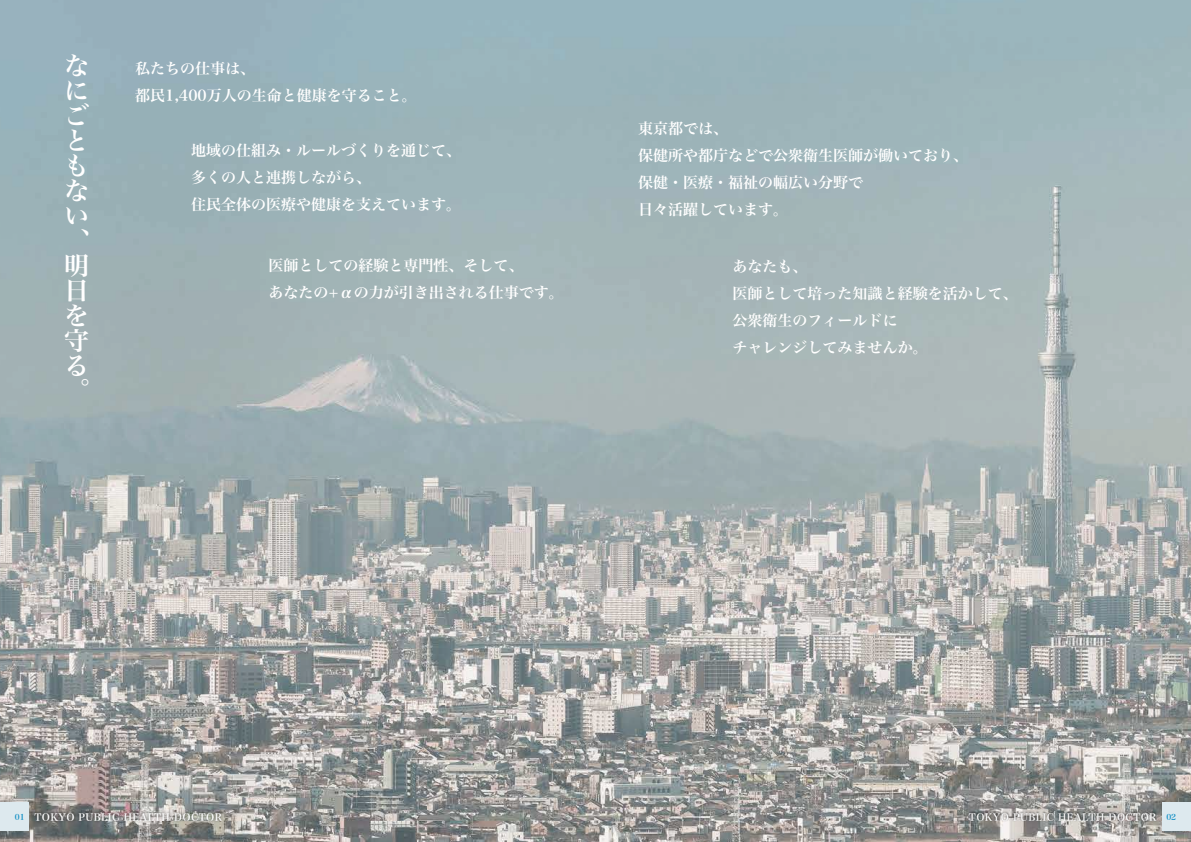
<style>
.page{position:relative;width:1191px;height:842px;background:#fff}
.page>*{position:absolute;margin:0;border:0;box-sizing:border-box;transform-origin:0 0}
.t1{font:25px/25px "Hira Min Pro N W6";color:#fff}
.t2{font:15px/27px "Hira Min Pro N W6";color:#fff}
.t3{font:10px "Hira Min Pro N W6";letter-spacing:.04em;color:#fff}
.s1{font-size:8px;color:#0e8ec4}
</style>
<div class="page">
<img style="left:0;top:0;width:1191px;height:842px">
<div style="left:1162px;top:802px;width:29px;height:29px;background:#dde9ee"></div>
<img style="left:966px;top:809px;width:193px;height:18px">
<div style="left:0;top:802px;width:28px;height:29px;background:#dde9ee"></div>
<img style="left:30px;top:807px;width:197px;height:22px">
<h1 class="t1" style="left:64px;top:51px;width:26px">なにごともない、明日を守る。</h1>
<p class="t2" style="left:135px;top:54px;width:283px">私たちの仕事は、<br>都民1,400万人の生命と健康を守ること。</p>
<p class="t2" style="left:191px;top:136px;width:271px">地域の仕組み・ルールづくりを通じて、多くの人と連携しながら、<br>住民全体の医療や健康を支えています。</p>
<p class="t2" style="left:268px;top:250px;width:297px">医師としての経験と専門性、そして、<br>あなたの+αの力が引き出される仕事です。</p>
<p class="t2" style="left:638px;top:113px;width:331px">東京都では、<br>保健所や都庁などで公衆衛生医師が働いており、保健・医療・福祉の幅広い分野で<br>日々活躍しています。</p>
<p class="t2" style="left:732px;top:252px;width:286px">あなたも、<br>医師として培った知識と経験を活かして、公衆衛生のフィールドに<br>チャレンジしてみませんか。</p>
<p class="t3" style="left:15px;top:808px;width:209px"><span class="s1">01</span> TOKYO PUBLIC HEALTH DOCTOR</p>
<p class="t3" style="left:969px;top:808px;width:209px">TOKYO PUBLIC HEALTH DOCTOR <span class="s1">02</span></p>
</div>
